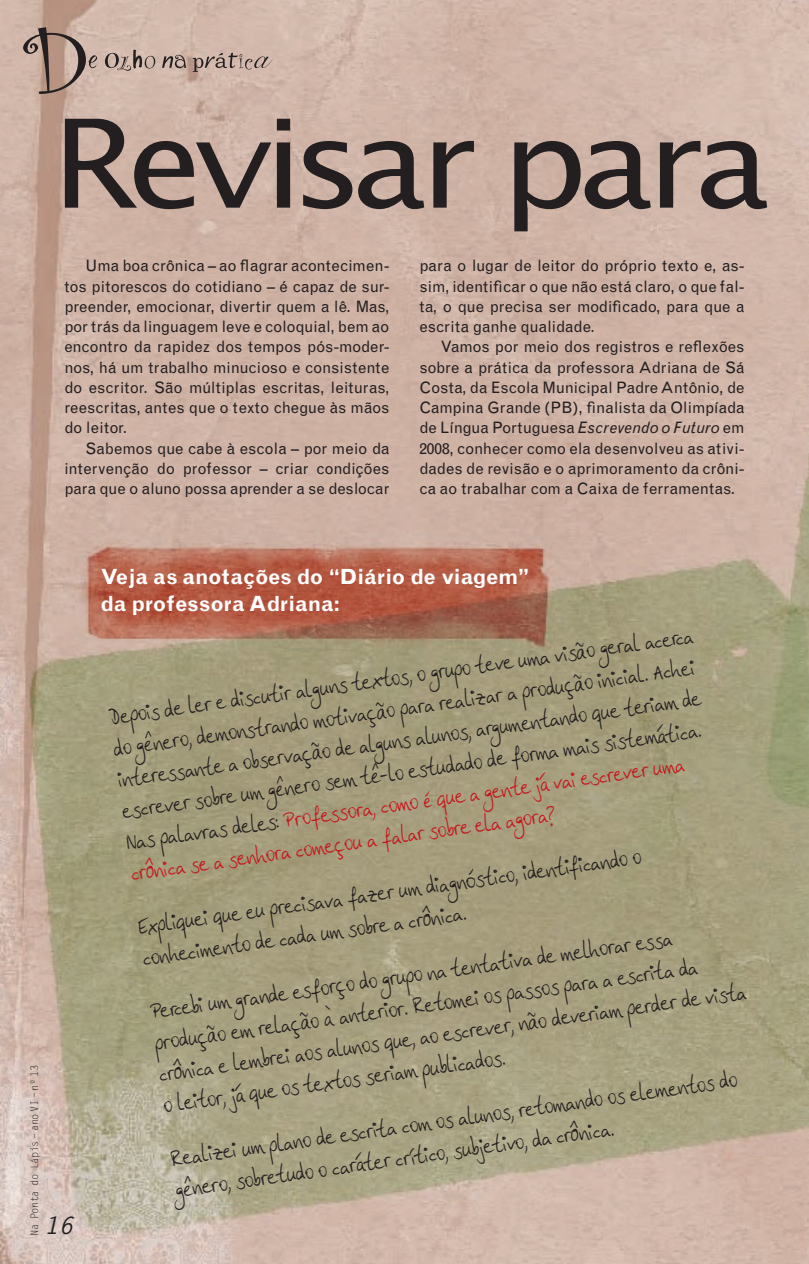
<style>
.page{position:relative;width:809px;height:1264px;background:#fff}
.page>*{position:absolute;margin:0;border:0;box-sizing:border-box;transform-origin:0 0}
.t1{font:123px "Lucida Sans Std";letter-spacing:-.07em;color:#231f20;scale:1.13 1}
.t2{font:italic 700 24px "Letter Gothic Std";color:#231f20}
.t3{font:21px/31.5px "Anke Hand";color:#231f20;scale:.75 1}
.t4{font:700 21px/27px "Grotesque MT Std";color:#fff}
.t5{font:15.75px/20.2px "Grotesque MT Std";letter-spacing:-.005em;color:#231f20;text-align:justify}
.t6{font:10.5px "Letter Gothic Std";letter-spacing:-.06em;color:#231f20}
.s1{font-style:italic}
.s2{color:#c6161c}
</style>
<div class="page">
<img style="left:0;top:0;width:809px;height:1264px">
<svg style="left:105px;top:50px;width:50px;height:21px"></svg>
<svg style="left:162px;top:55px;width:24px;height:13px"></svg>
<svg style="left:193px;top:53px;width:80px;height:19px;background:#b29c92"></svg>
<svg style="left:23px;top:27px;width:74px;height:67px;background:#ab9287"></svg>
<h1 class="t1" style="left:52px;top:93px;width:638px">Revisar para</h1>
<p class="t5" style="left:64px;top:256px;width:327px;text-indent:21px">Uma boa crônica – ao flagrar acontecimen&shy;tos pitorescos do cotidiano – é capaz de sur&shy;preender, emocionar, divertir quem a lê. Mas, por trás da linguagem leve e coloquial, bem ao encontro da rapidez dos tempos pós-moder&shy;nos, há um trabalho minucioso e consistente do escritor. São múltiplas escritas, leituras, reescritas, antes que o texto chegue às mãos do leitor.</p>
<p class="t5" style="left:64px;top:438px;width:327px;text-indent:21px">Sabemos que cabe à escola – por meio da intervenção do professor – criar condições para que o aluno possa aprender a se deslocar</p>
<p class="t5" style="left:419px;top:256px;width:327px">para o lugar de leitor do próprio texto e, as&shy;sim, identificar o que não está claro, o que fal&shy;ta, o que precisa ser modificado, para que a escrita ganhe qualidade.</p>
<p class="t5" style="left:419px;top:337px;width:327px;text-indent:21px">Vamos por meio dos registros e reflexões sobre a prática da professora Adriana de Sá Costa, da Escola Municipal Padre Antônio, de Campina Grande (PB), finalista da Olimpíada de Língua Portuguesa <span class="s1">Escrevendo o Futuro</span> em 2008, conhecer como ela desenvolveu as ativi&shy;dades de revisão e o aprimoramento da crôni&shy;ca ao trabalhar com a Caixa de ferramentas.</p>
<p class="t6" style="left:28px;top:1236px;width:172px;rotate:-90deg">Na Ponta do Lápis – ano VI – nº 13</p>
<h2 class="t2" style="left:45px;top:1210px;width:30px">16</h2>
<h3 class="t4" style="left:100px;top:563px;width:431px">Veja as anotações do “Diário de viagem” da professora Adriana:</h3>
<p class="t3" style="left:107px;top:702px;width:787px;rotate:-8deg">Depois de ler e discutir alguns textos, o grupo teve uma visão geral acerca do gênero, demonstrando motivação para realizar a produção inicial. Achei interessante a observação de alguns alunos, argumentando que teriam de escrever sobre um gênero sem tê-lo estudado de forma mais sistemática.<br>Nas palavras deles: <span class="s2">Professora, como é que a gente já vai escrever uma crônica se a senhora começou a falar sobre ela agora?</span></p>
<h3 class="t3" style="left:137px;top:911px;width:677px;rotate:-8deg">Expliquei que eu precisava fazer um diagnóstico, identificando o conhecimento de cada um sobre a crônica.</h3>
<p class="t3" style="left:149px;top:996px;width:791px;rotate:-8deg">Percebi um grande esforço do grupo na tentativa de melhorar essa produção em relação à anterior. Retomei os passos para a escrita da crônica e lembrei aos alunos que, ao escrever, não deveriam perder de vista o leitor, já que os textos seriam publicados.</p>
<h3 class="t3" style="left:169px;top:1143px;width:763px;rotate:-8deg">Realizei um plano de escrita com os alunos, retomando os elementos do gênero, sobretudo o caráter crítico, subjetivo, da crônica.</h3>
</div>
